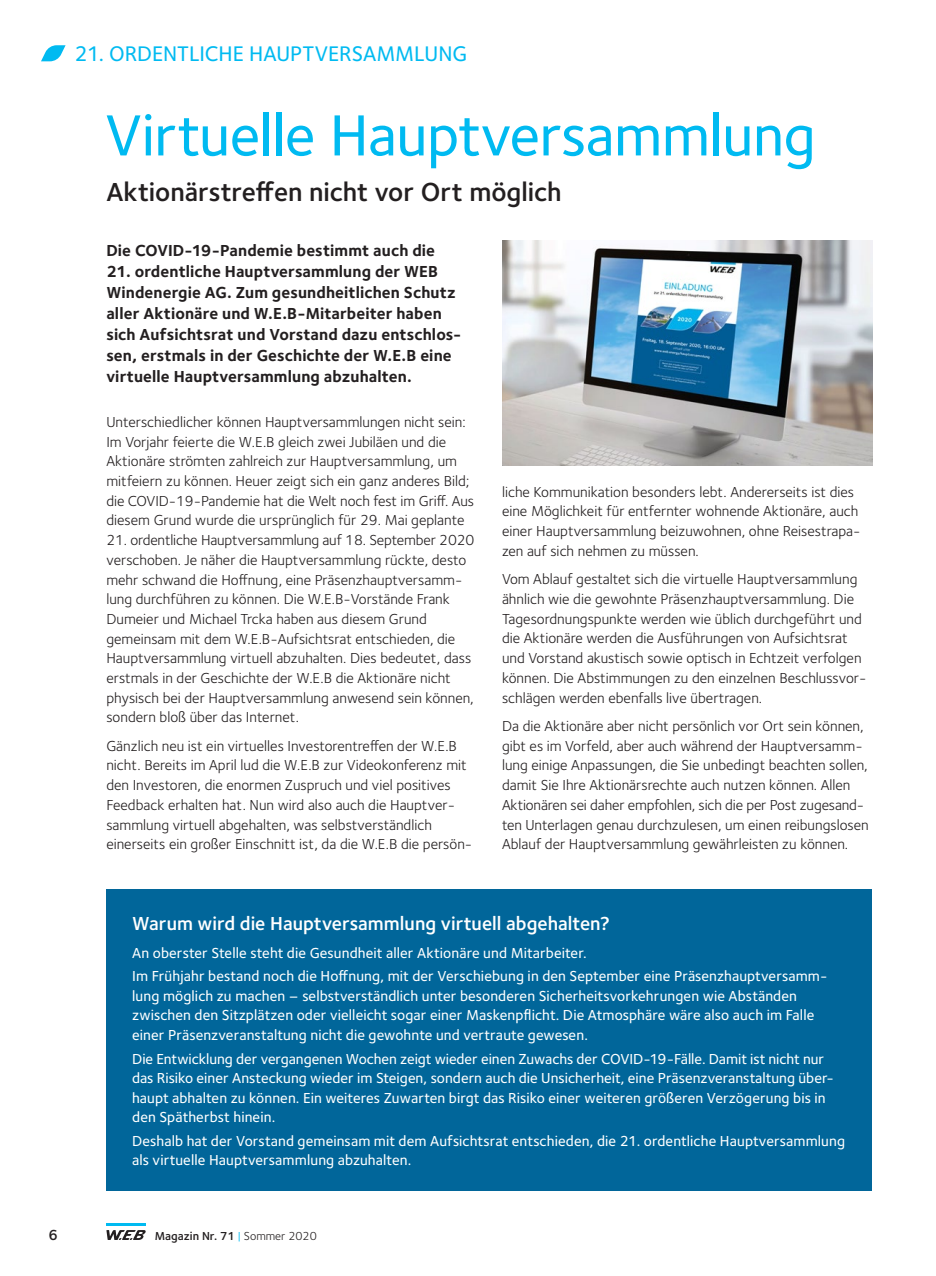
<style>
.page{position:relative;width:936px;height:1276px;background:#fff}
.page>*{position:absolute;margin:0;border:0;box-sizing:border-box;transform-origin:0 0}
.t1{font:500 60px "Foundry Sterling";letter-spacing:-.01em;color:#00baf1}
.t2{font:600 27px "Foundry Sterling";color:#231f20}
.t3{font:500 21.9px "Foundry Sterling";color:#00baf1}
.t4{font:600 19.5px "Foundry Sterling";color:#fff}
.t5{font:700 16.5px/21px "Foundry Sterling";letter-spacing:.005em;color:#231f20}
.t6{font:15px/19.6px "Foundry Sterling";color:#231f20}
.t7{font:500 15px/19.5px "Foundry Sterling";letter-spacing:.005em;color:#fff}
.t8{font:600 15px "Foundry Sterling";color:#231f20}
.t9{font:600 12px "Foundry Sterling";color:#231f20}
.s1{font-weight:400;color:#00baf1}
.s2{font-weight:400}
</style>
<div class="page">
<hr style="left:106px;top:1223px;width:40px;height:3px;background:#00baf1">
<svg style="left:106px;top:1230px;width:40px;height:10px"></svg>
<svg style="left:41px;top:45px;width:25px;height:16px"></svg>
<div style="left:107px;top:889px;width:765px;height:302px;background:#01669a"></div>
<img style="left:502px;top:240px;width:370px;height:225px">
<h3 class="t3" style="left:75px;top:40px;width:394px">21. ORDENTLICHE HAUPTVERSAMMLUNG</h3>
<h1 class="t1" style="left:105px;top:100px;width:712px">Virtuelle Hauptversammlung</h1>
<h2 class="t2" style="left:106px;top:176px;width:457px">Aktionärstreffen nicht vor Ort möglich</h2>
<p class="t5" style="left:106px;top:240px;width:330px">Die COVID-19-Pandemie bestimmt auch die</p>
<p class="t5" style="left:106px;top:262px;width:356px">21. ordentliche Hauptversammlung der WEB Windenergie AG. Zum gesundheitlichen Schutz aller Aktionäre und W.E.B-Mitarbeiter haben sich Aufsichtsrat und Vorstand dazu entschlos&shy;sen, erstmals in der Geschichte der W.E.B eine virtuelle Hauptversammlung abzuhalten.</p>
<p class="t6" style="left:106px;top:412px;width:369px">Unterschiedlicher können Hauptversammlungen nicht sein:<br>Im Vorjahr feierte die W.E.B gleich zwei Jubiläen und die Aktionäre strömten zahlreich zur Hauptversammlung, um mitfeiern zu können. Heuer zeigt sich ein ganz anderes Bild; die COVID-19-Pandemie hat die Welt noch fest im Griff. Aus diesem Grund wurde die ursprünglich für 29. Mai geplante</p>
<p class="t6" style="left:106px;top:530px;width:369px">21. ordentliche Hauptversammlung auf 18. September 2020 verschoben. Je näher die Hauptversammlung rückte, desto mehr schwand die Hoffnung, eine Präsenzhauptversamm&shy;lung durchführen zu können. Die W.E.B-Vorstände Frank Dumeier und Michael Trcka haben aus diesem Grund gemeinsam mit dem W.E.B-Aufsichtsrat entschieden, die Hauptversammlung virtuell abzuhalten. Dies bedeutet, dass erstmals in der Geschichte der W.E.B die Aktionäre nicht physisch bei der Hauptversammlung anwesend sein können, sondern bloß über das Internet.</p>
<p class="t6" style="left:106px;top:736px;width:367px">Gänzlich neu ist ein virtuelles Investorentreffen der W.E.B nicht. Bereits im April lud die W.E.B zur Videokonferenz mit den Investoren, die enormen Zuspruch und viel positives Feedback erhalten hat. Nun wird also auch die Hauptver&shy;sammlung virtuell abgehalten, was selbstverständlich einerseits ein großer Einschnitt ist, da die W.E.B die persön-</p>
<p class="t6" style="left:502px;top:482px;width:360px">liche Kommunikation besonders lebt. Andererseits ist dies eine Möglichkeit für entfernter wohnende Aktionäre, auch einer Hauptversammlung beizuwohnen, ohne Reisestrapa&shy;zen auf sich nehmen zu müssen.</p>
<p class="t6" style="left:502px;top:569px;width:366px">Vom Ablauf gestaltet sich die virtuelle Hauptversammlung ähnlich wie die gewohnte Präsenzhauptversammlung. Die Tagesordnungspunkte werden wie üblich durchgeführt und die Aktionäre werden die Ausführungen von Aufsichtsrat und Vorstand akustisch sowie optisch in Echtzeit verfolgen können. Die Abstimmungen zu den einzelnen Beschlussvor&shy;schlägen werden ebenfalls live übertragen.</p>
<p class="t6" style="left:502px;top:716px;width:368px">Da die Aktionäre aber nicht persönlich vor Ort sein können, gibt es im Vorfeld, aber auch während der Hauptversamm&shy;lung einige Anpassungen, die Sie unbedingt beachten sollen, damit Sie Ihre Aktionärsrechte auch nutzen können. Allen Aktionären sei daher empfohlen, sich die per Post zugesand&shy;ten Unterlagen genau durchzulesen, um einen reibungslosen Ablauf der Hauptversammlung gewährleisten zu können.</p>
<h3 class="t4" style="left:132px;top:911px;width:479px">Warum wird die Hauptversammlung virtuell abgehalten?</h3>
<p class="t7" style="left:132px;top:941px;width:696px;line-height:23.7px">An oberster Stelle steht die Gesundheit aller Aktionäre und Mitarbeiter.<br>Im Frühjahr bestand noch die Hoffnung, mit der Verschiebung in den September eine Präsenzhauptversamm-</p>
<p class="t7" style="left:132px;top:986px;width:683px">lung möglich zu machen – selbstverständlich unter besonderen Sicherheitsvorkehrungen wie Abständen zwischen den Sitzplätzen oder vielleicht sogar einer Maskenpflicht. Die Atmosphäre wäre also auch im Falle einer Präsenzveranstaltung nicht die gewohnte und vertraute gewesen.</p>
<p class="t7" style="left:132px;top:1049px;width:703px">Die Entwicklung der vergangenen Wochen zeigt wieder einen Zuwachs der COVID-19-Fälle. Damit ist nicht nur das Risiko einer Ansteckung wieder im Steigen, sondern auch die Unsicherheit, eine Präsenzveranstaltung über&shy;haupt abhalten zu können. Ein weiteres Zuwarten birgt das Risiko einer weiteren größeren Verzögerung bis in den Spätherbst hinein.</p>
<p class="t7" style="left:132px;top:1131px;width:714px">Deshalb hat der Vorstand gemeinsam mit dem Aufsichtsrat entschieden, die 21. ordentliche Hauptversammlung als virtuelle Hauptversammlung abzuhalten.</p>
<p class="t8" style="left:48px;top:1226px;width:11px">6</p>
<p class="t9" style="left:155px;top:1229px;width:163px">Magazin Nr. 71 <span class="s1">|</span> <span class="s2">Sommer 2020</span></p>
</div>
